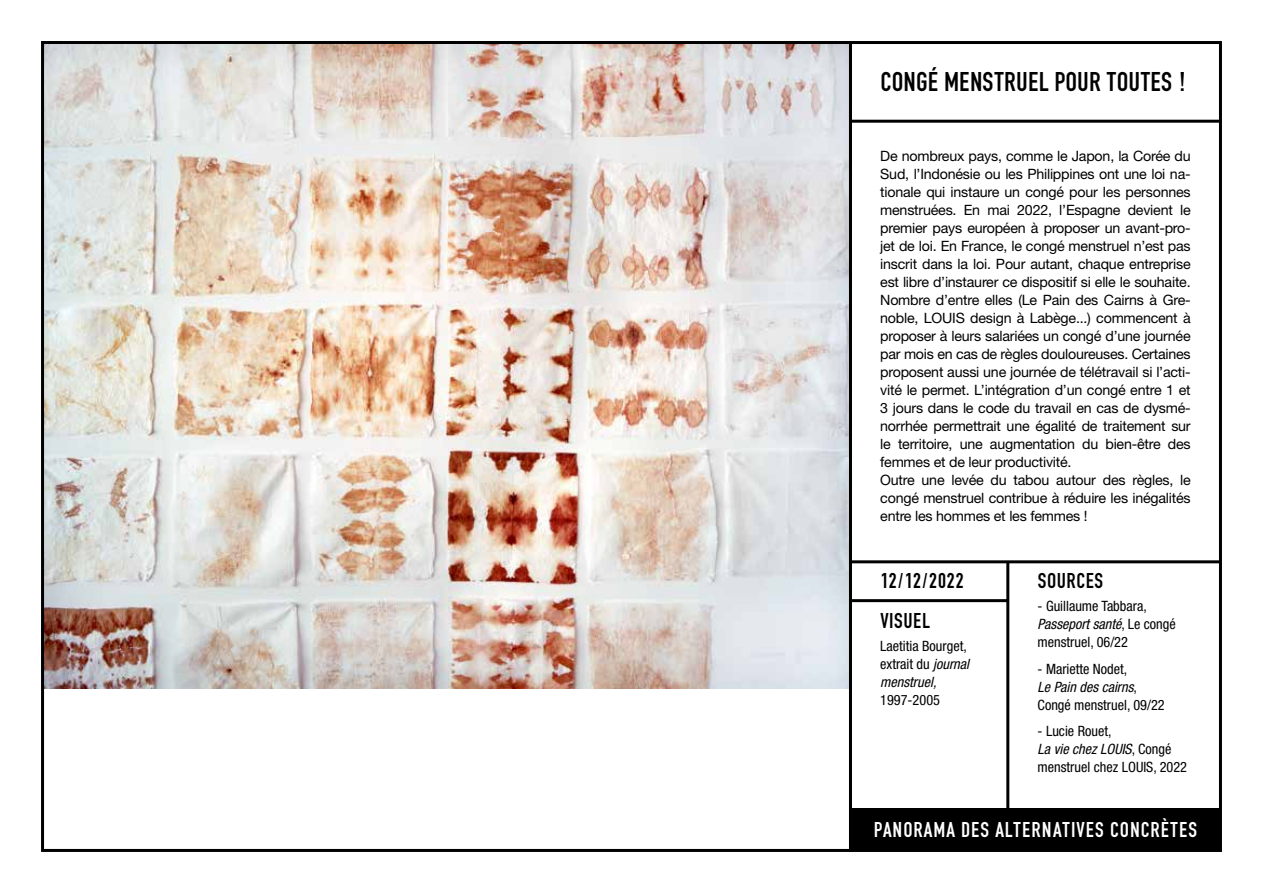
<style>
.page{position:relative;width:1263px;height:893px;background:#fff}
.page>*{position:absolute;margin:0;border:0;box-sizing:border-box;transform-origin:0 0}
.t1{font:28.5px "Fette Engschrift DOT";color:#000}
.t2{font:22.5px "Fette Engschrift DOT";color:#fff}
.t3{font:22.5px "Fette Engschrift DOT";letter-spacing:.01em;color:#000}
.t4{font:14.25px/18px "Helvetica Neue LT Std";letter-spacing:-.015em;color:#000}
.t5{font:condensed 14.25px/18px "Helvetica Neue LT Std";color:#000}
.s1{font-style:italic}
</style>
<div class="page">
<img style="left:45px;top:45px;width:803px;height:644px">
<div style="left:850px;top:808px;width:370px;height:42px;background:#000"></div>
<hr style="left:850px;top:599px;width:158px;height:3px;background:#000">
<hr style="left:1006px;top:562px;width:3px;height:247px;background:#000">
<hr style="left:850px;top:120px;width:370px;height:3px;background:#000">
<hr style="left:850px;top:560px;width:370px;height:3px;background:#000">
<div style="left:849px;top:41px;width:373px;height:811px;border:3px solid #000"></div>
<h1 class="t1" style="left:880px;top:67px;width:24px">CONGÉ</h1>
<h1 class="t1" style="left:944px;top:67px;width:13px">MENSTRUEL</h1>
<h1 class="t1" style="left:1054px;top:67px;width:13px">POUR</h1>
<h1 class="t1" style="left:1106px;top:67px;width:12px">TOUTES</h1>
<h1 class="t1" style="left:1178px;top:67px;width:11px">!</h1>
<p class="t4" style="left:880px;top:147px;width:312px">De nombreux pays, comme le Japon, la Corée du Sud, l’Indonésie ou les Philippines ont une loi na&shy;tionale qui instaure un congé pour les personnes menstruées. En mai 2022, l’Espagne devient le premier pays européen à proposer un avant-pro&shy;jet de loi. En France, le congé menstruel n’est pas inscrit dans la loi. Pour autant, chaque entreprise est libre d’instaurer ce dispositif si elle le souhaite.<br>Nombre d’entre elles (Le Pain des Cairns à Gre&shy;noble, LOUIS design à Labège...) commencent à proposer à leurs salariées un congé d’une journée par mois en cas de règles douloureuses. Certaines proposent aussi une journée de télétravail si l’acti&shy;vité le permet. L’intégration d’un congé entre 1 et 3 jours dans le code du travail en cas de dysmé&shy;norrhée permettrait une égalité de traitement sur le territoire, une augmentation du bien-être des femmes et de leur productivité.<br>Outre une levée du tabou autour des règles, le congé menstruel contribue à réduire les inégalités entre les hommes et les femmes !</p>
<h2 class="t3" style="left:880px;top:569px;width:85px">12/12/2022</h2>
<h2 class="t3" style="left:1038px;top:569px;width:20px">SOURCES</h2>
<h2 class="t3" style="left:880px;top:608px;width:10px">VISUEL</h2>
<p class="t5" style="left:1037px;top:597px;width:140px">- Guillaume Tabbara,<br><span class="s1">Passeport santé</span>, Le congé menstruel, 06/22</p>
<p class="t5" style="left:1037px;top:660px;width:129px">- Mariette Nodet,<br><span class="s1">Le Pain des cairns</span>,<br>Congé menstruel, 09/22</p>
<p class="t5" style="left:1037px;top:722px;width:151px">- Lucie Rouet,<br><span class="s1">La vie chez LOUIS</span>, Congé menstruel chez LOUIS, 2022</p>
<p class="t5" style="left:880px;top:636px;width:90px">Laetitia Bourget, extrait du <span class="s1">journal menstruel,</span></p>
<p class="t5" style="left:880px;top:690px;width:61px">1997-2005</p>
<h2 class="t2" style="left:874px;top:817px;width:21px">PANORAMA</h2>
<h2 class="t2" style="left:961px;top:817px;width:45px">DES ALTERNATI</h2>
<h2 class="t2" style="left:1076px;top:817px;width:45px">VES CONCR</h2>
<h2 class="t2" style="left:1161px;top:817px;width:20px">ÈTES</h2>
</div>
